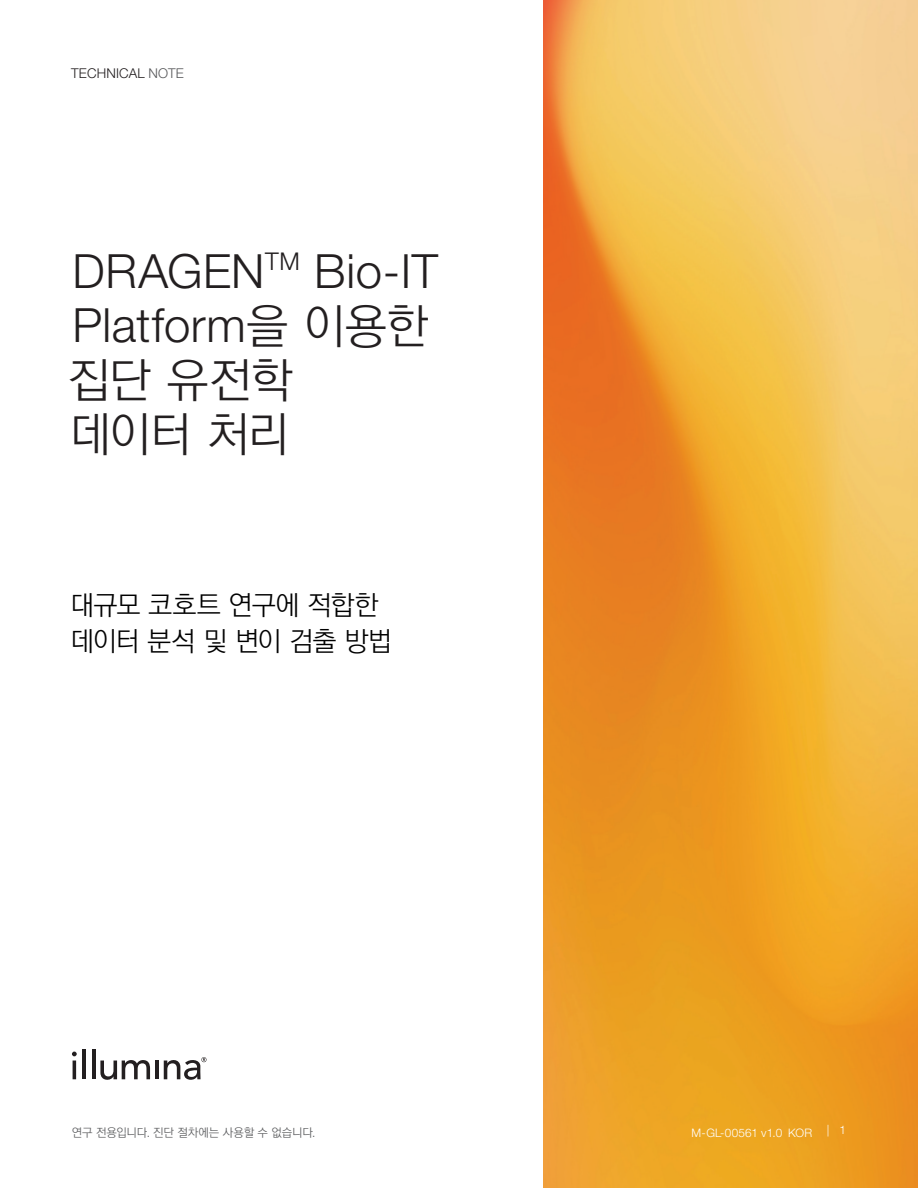
<style>
.page{position:relative;width:918px;height:1188px;background:#fff}
.page>*{position:absolute;margin:0;border:0;box-sizing:border-box;transform-origin:0 0}
.t1{font:300 47.25px/54px "Helvetica Neue LT Std";letter-spacing:.015em;color:#231f20}
.t2{font:47.25px/54px "YDVYGO520";letter-spacing:-.045em;color:#231f20}
.t3{font:27px/36px "YDVYGO520";letter-spacing:-.04em;color:#000}
.t4{font:300 13.5px "Helvetica Neue LT Std";letter-spacing:.015em;color:#231f20}
.t5{font:11.7px "YDVYGO520";letter-spacing:-.015em;color:#57585a}
.t6{font:300 11.7px "Helvetica Neue LT Std";letter-spacing:.015em;color:#fff}
.s1{color:#57585a}
.s2{font-family:"YDVYGO520";font-weight:400}
.s3{font-family:"Helvetica Neue LT Std";font-weight:300}
</style>
<div class="page">
<img style="left:543px;top:0;width:375px;height:1188px">
<hr style="left:73px;top:1061px;width:3px;height:18px;background:#231f20">
<hr style="left:82px;top:1049px;width:4px;height:30px;background:#231f20">
<hr style="left:92px;top:1049px;width:3px;height:30px;background:#231f20">
<svg style="left:100px;top:1060px;width:50px;height:20px"></svg>
<hr style="left:155px;top:1061px;width:4px;height:18px;background:#231f20">
<svg style="left:72px;top:1052px;width:5px;height:4px"></svg>
<svg style="left:164px;top:1057px;width:43px;height:23px"></svg>
<p class="t4" style="left:71px;top:65px;width:114px">TECHNICAL <span class="s1">NOTE</span></p>
<p class="t1" style="left:72px;top:243px;width:367px">DRAGEN<sup>TM</sup> Bio-IT<br>Platform<span class="s2">을 이용한</span></p>
<p class="t2" style="left:68px;top:354px;width:226px">집단 유전학 데이터 처리</p>
<p class="t3" style="left:70px;top:588px;width:323px">대규모 코호트 연구에 적합한 데이터 분석 및 변이 검출 방법</p>
<p class="t5" style="left:72px;top:1126px;width:245px">연구 전용입니다<span class="s3">.</span> 진단 절차에는 사용할 수 없습니다<span class="s3">.</span></p>
<p class="t6" style="left:692px;top:1125px;width:122px">M-GL-00561 v1.0 KOR</p>
<p class="t6" style="left:827px;top:1123px;width:21px">| 1</p>
</div>
